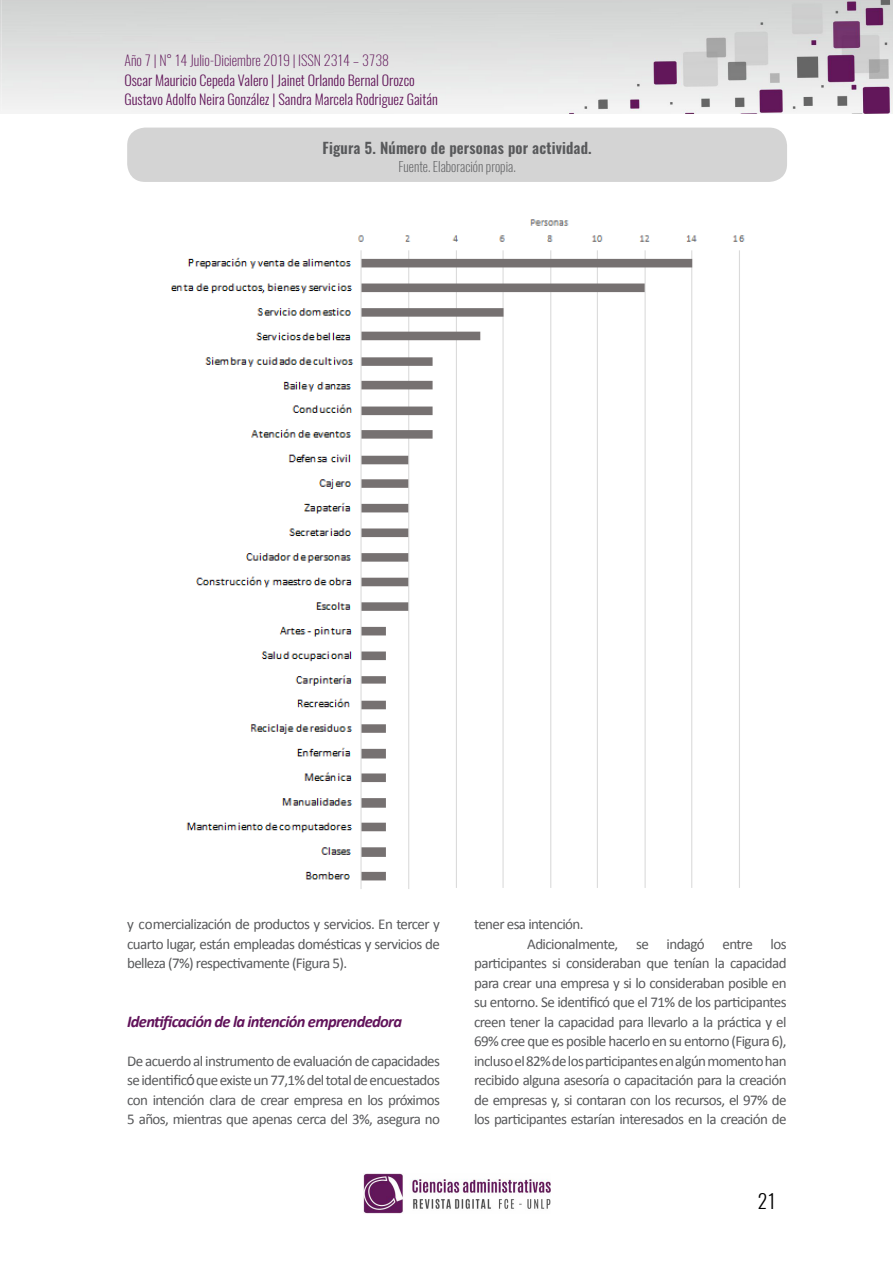
<style>
.page{position:relative;width:893px;height:1263px;background:#fff}
.page>*{position:absolute;margin:0;border:0;box-sizing:border-box;transform-origin:0 0}
.t1{font:300 19.5px "Oswald";color:#000}
.t2{font:italic 700 16.5px "Calibri";letter-spacing:-.04em;color:#61135a}
.t3{font:15px/19.5px "Calibri";letter-spacing:-.04em;color:#58595b;text-align:justify}
.t4{font:600 15px "Oswald";letter-spacing:.01em;color:#58595b}
.t5{font:300 14.1px/19.5px "Oswald";color:#62175a}
.t6{font:200 14.1px "Oswald";color:#62175a}
.t7{font:200 13.5px "Oswald";color:#58595b}
.s1{font-family:"Arial"}
</style>
<div class="page">
<img style="left:0;top:0;width:893px;height:113px">
<img style="left:0;top:1px;width:2px;height:110px">
<img style="left:363px;top:1173px;width:188px;height:41px">
<div style="left:127px;top:128px;width:660px;height:54px;background:#d4d4d4;border-radius:18px"></div>
<img style="left:171px;top:219px;width:574px;height:670px">
<p class="t6" style="left:124px;top:48px;width:266px">Año 7 | N° 14 Julio-Diciembre 2019 | ISSN 2314 – 3738</p>
<p class="t5" style="left:124px;top:69px;width:315px">Oscar Mauricio Cepeda Valero | Jainet Orlando Bernal Orozco<br>Gustavo Adolfo Neira González | Sandra Marcela Rodriguez Gaitán</p>
<p class="t4" style="left:323px;top:140px;width:271px">Figura 5. Número de personas por actividad.</p>
<p class="t7" style="left:398px;top:154px;width:119px">Fuente. Elaboración propia.</p>
<p class="t3" style="left:127px;top:915px;width:314px">y comercialización de productos y servicios. En tercer y cuarto lugar, están empleadas domésticas y servicios de belleza (7%) respectivamente (Figura 5).</p>
<p class="t2" style="left:127px;top:1011px;width:276px">Identificación de la intención emprendedora</p>
<p class="t3" style="left:127px;top:1051px;width:314px">De acuerdo al instrumento de evaluación de capacidades se identific<span class="s1">ó</span> que existe un 77,1% del total de encuestados con intención clara de crear empresa en los próximos 5 años, mientras que apenas cerca del 3%, asegura no</p>
<p class="t3" style="left:474px;top:915px;width:111px">tener esa intención.</p>
<p class="t3" style="left:527px;top:934px;width:261px">Adicionalmente, se indagó entre los</p>
<p class="t3" style="left:474px;top:954px;width:314px">participantes si consideraban que tenían la capacidad</p>
<p class="t3" style="left:474px;top:973px;width:314px">para crear una empresa y si lo consideraban posible en</p>
<p class="t3" style="left:474px;top:993px;width:314px">su entorno. Se identificó que el 71% de los participantes</p>
<p class="t3" style="left:474px;top:1012px;width:314px">creen tener la capacidad para llevarlo a la práctica y el</p>
<p class="t3" style="left:474px;top:1032px;width:314px">69% cree que es posible hacerlo en su entorno (Figura 6),</p>
<p class="t3" style="left:474px;top:1051px;width:314px">incluso el 82% de los participantes en algún momento han</p>
<p class="t3" style="left:474px;top:1071px;width:314px">recibido alguna asesoría o capacitación para la creación</p>
<p class="t3" style="left:474px;top:1090px;width:314px">de empresas y, si contaran con los recursos, el 97% de</p>
<p class="t3" style="left:474px;top:1110px;width:314px">los participantes estarían interesados en la creación de</p>
<h1 class="t1" style="left:758px;top:1183px;width:19px">21</h1>
</div>
